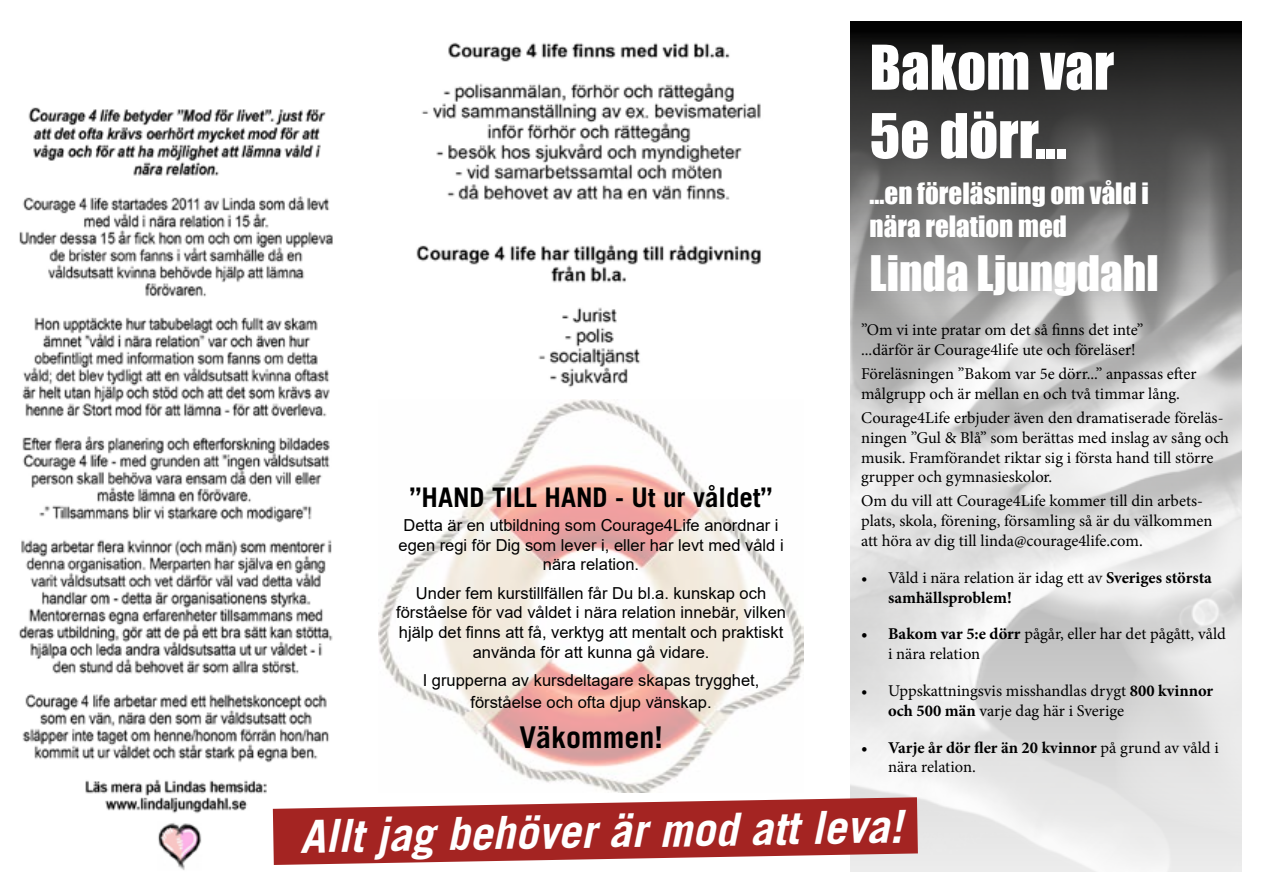
<style>
.page{position:relative;width:1263px;height:893px;background:#fff}
.page>*{position:absolute;margin:0;border:0;box-sizing:border-box;transform-origin:0 0}
.t1{font:57px/68.4px "Impact";color:#fff}
.t2{font:italic 700 45.6px "Trade Gothic";color:#fff}
.t3{font:45px "Impact";color:#fff}
.t4{font:700 30px "Trade Gothic";color:#000}
.t5{font:27px/32.4px "Impact";color:#fff}
.t6{font:700 27px "Trade Gothic";color:#000}
.t7{font:16.5px/19.8px "Minion Pro";color:#000}
.t8{font:16.5px/19.8px "Arial";color:#000;text-align:center}
.t9{font:700 16.5px/19.8px "Minion Pro";color:#000}
.s1{font-weight:400}
.s2{font-weight:700}
</style>
<div class="page">
<img style="left:379px;top:410px;width:425px;height:382px">
<svg style="left:850px;top:21px;width:392px;height:328px;background:#646464"></svg>
<img style="left:18px;top:107px;width:315px;height:763px">
<img style="left:416px;top:42px;width:345px;height:368px">
<svg style="left:273px;top:797px;width:645px;height:68px;background:#b34a48"></svg>
<h3 class="t6" style="left:410px;top:480px;width:365px">”HAND TILL HAND - Ut ur våldet”</h3>
<p class="t8" style="left:398px;top:515px;width:387px">Detta är en utbildning som Courage4Life anordnar i egen regi för Dig som lever i, eller har levt med våld i nära relation.</p>
<p class="t8" style="left:396px;top:583px;width:391px">Under fem kurstillfällen får Du bl.a. kunskap och förståelse för vad våldet i nära relation innebär, vilken hjälp det finns att få, verktyg att mentalt och praktiskt använda för att kunna gå vidare.</p>
<p class="t8" style="left:423px;top:670px;width:338px;line-height:21.6px">I grupperna av kursdeltagare skapas trygghet, förståelse och ofta djup vänskap.</p>
<h3 class="t4" style="left:519px;top:719px;width:145px">Väkommen!</h3>
<h1 class="t1" style="left:870px;top:32px;width:246px">Bakom var<br>5e dörr...</h1>
<h3 class="t5" style="left:870px;top:177px;width:281px">...en föreläsning om våld i nära relation med</h3>
<h3 class="t3" style="left:870px;top:238px;width:291px">Linda Ljungdahl</h3>
<p class="t7" style="left:861px;top:320px;width:284px">”Om vi inte pratar om det så finns det inte” ...därför är Courage4life ute och föreläser!</p>
<p class="t7" style="left:861px;top:364px;width:337px">Föreläsningen ”Bakom var 5e dörr...” anpassas efter målgrupp och är mellan en och två timmar lång.</p>
<p class="t7" style="left:861px;top:408px;width:369px">Courage4Life erbjuder även den dramatiserade föreläs&shy;ningen ”Gul &amp; Blå” som berättas med inslag av sång och musik. Framförandet riktar sig i första hand till större grupper och gymnasieskolor.</p>
<p class="t7" style="left:861px;top:491px;width:353px">Om du vill att Courage4Life kommer till din arbets&shy;plats, skola, förening, församling så är du välkommen att höra av dig till linda@courage4life.com.</p>
<p class="t9" style="left:888px;top:567px;width:325px;text-indent:-27px"><span class="s1">• Våld i nära relation är idag ett av</span> Sveriges största samhällsproblem!</p>
<p class="t7" style="left:888px;top:624px;width:339px;text-indent:-27px"><span class="s2">• Bakom var 5:e dörr</span> pågår, eller har det pågått, våld i nära relation</p>
<p class="t7" style="left:888px;top:681px;width:327px;text-indent:-27px">• Uppskattningsvis misshandlas drygt <span class="s2">800 kvinnor och 500 män</span> varje dag här i Sverige</p>
<p class="t7" style="left:888px;top:737px;width:332px;text-indent:-27px"><span class="s2">• Varje år dör fler än 20 kvinnor</span> på grund av våld i nära relation.</p>
<h2 class="t2" style="left:299px;top:808px;width:604px;rotate:-1deg">Allt jag behöver är mod att leva!</h2>
</div>
